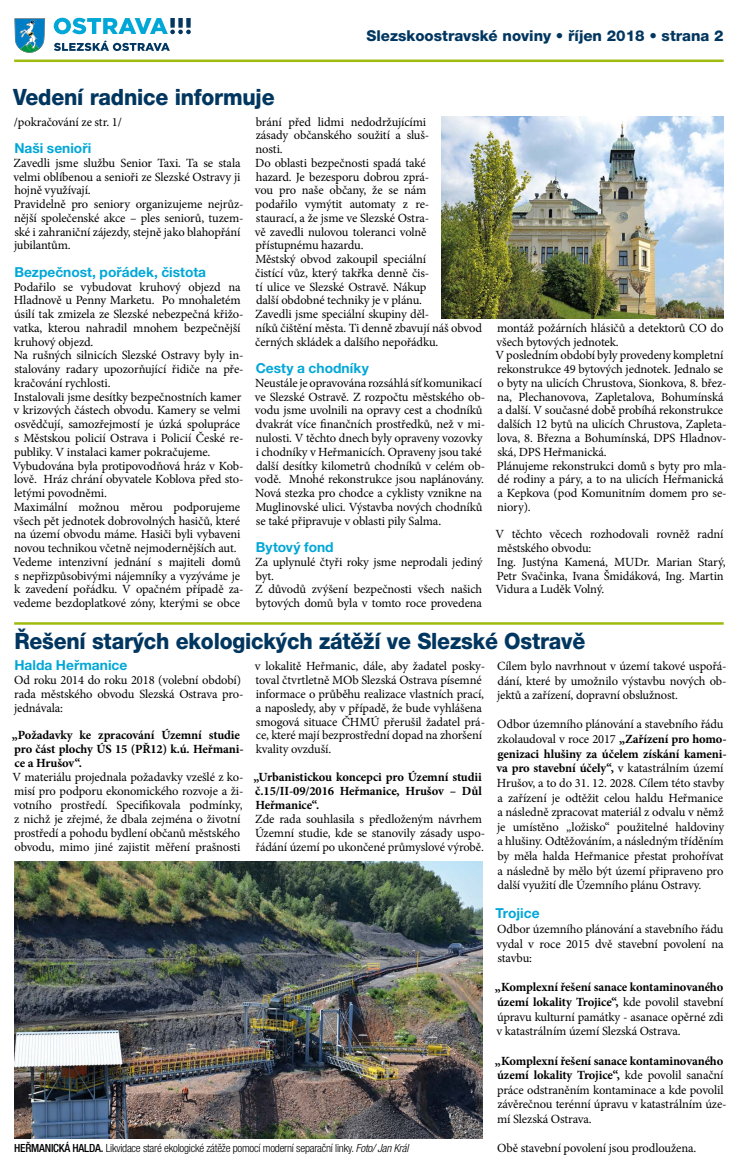
<style>
.page{position:relative;width:745px;height:1170px;background:#fff}
.page>*{position:absolute;margin:0;border:0;box-sizing:border-box;transform-origin:0 0}
.t1{font:800 22.5px "Helvetica Neue LT Pro";letter-spacing:-.01em;color:#00365f;scale:.94 1}
.t2{font:800 15px "Helvetica Neue LT Pro";color:#00365f}
.t3{font:700 13.75px "Helvetica Neue LT Pro";color:#00a7d7}
.t4{font:12.5px/13.8px "Minion Pro";letter-spacing:-.01em;color:#000}
.t5{font:700 12.5px/13.9px "Minion Pro";letter-spacing:-.01em;color:#000}
.t6{font:300 condensed 11.25px "Helvetica Neue LT Pro";letter-spacing:-.02em;color:#000}
.s1{font-weight:700}
.s2{font-weight:500}
.s3{font-style:italic}
</style>
<div class="page">
<svg style="left:14px;top:18px;width:31px;height:35px"></svg>
<svg style="left:54px;top:18px;width:137px;height:16px"></svg>
<svg style="left:54px;top:40px;width:116px;height:11px"></svg>
<hr style="left:14px;top:60px;width:709px;height:2px;background:#a0bb0f">
<img style="left:441px;top:117px;width:282px;height:201px">
<img style="left:14px;top:861px;width:468px;height:276px">
<hr style="left:14px;top:622px;width:709px;height:2px;background:#a0bb0f">
<p class="t2" style="left:366px;top:27px;width:358px">Slezskoostravské noviny • říjen 2018 • strana 2</p>
<h1 class="t1" style="left:13px;top:83px;width:279px">Vedení radnice informuje</h1>
<p class="t4" style="left:14px;top:115px;width:109px">/pokračování ze str. 1/</p>
<p class="t3" style="left:14px;top:140px;width:78px">Naši senioři</p>
<p class="t4" style="left:13px;top:156px;width:231px">Zavedli jsme službu Senior Taxi. Ta se stala velmi oblíbenou a senioři ze Slezské Ostravy ji hojně využívají.<br>Pravidelně pro seniory organizujeme nejrůz&shy;nější společenské akce – ples seniorů, tuzem&shy;ské i zahraniční zájezdy, stejně jako blahopřání jubilantům.</p>
<p class="t3" style="left:14px;top:263px;width:193px">Bezpečnost, pořádek, čistota</p>
<p class="t4" style="left:12px;top:280px;width:233px">Podařilo se vybudovat kruhový objezd na Hladnově u Penny Marketu. Po mnohaletém úsilí tak zmizela ze Slezské nebezpečná křižo&shy;vatka, kterou nahradil mnohem bezpečnější kruhový objezd.<br>Na rušných silnicích Slezské Ostravy byly in&shy;stalovány radary upozorňující řidiče na pře&shy;kračování rychlosti.<br>Instalovali jsme desítky bezpečnostních kamer v krizových částech obvodu. Kamery se velmi osvědčují, samozřejmostí je úzká spolupráce s Městskou policií Ostrava i Policií České re&shy;publiky. V instalaci kamer pokračujeme.<br>Vybudována byla protipovodňová hráz v Kob&shy;lově. Hráz chrání obyvatele Koblova před sto&shy;letými povodněmi.<br>Maximální možnou měrou podporujeme všech pět jednotek dobrovolných hasičů, které na území obvodu máme. Hasiči byli vybaveni novou technikou včetně nejmodernějších aut.<br>Vedeme intenzivní jednání s majiteli domů s nepřizpůsobivými nájemníky a vyzýváme je k zavedení pořádku. V opačném případě za&shy;vedeme bezdoplatkové zóny, kterými se obce</p>
<p class="t4" style="left:255px;top:115px;width:228px">brání před lidmi nedodržujícími<br>zásady občanského soužití a sluš-<br>nosti.<br>Do oblasti bezpečnosti spadá také<br>hazard. Je bezesporu dobrou zprá-<br>vou pro naše občany, že se nám<br>podařilo vymýtit automaty z re-<br>staurací, a že jsme ve Slezské Ostra-<br>vě zavedli nulovou toleranci volně přístupnému hazardu.<br>Městský obvod zakoupil speciální<br>čistící vůz, který takřka denně čis-<br>tí ulice ve Slezské Ostravě. Nákup<br>další obdobné techniky je v plánu.<br>Zavedli jsme speciální skupiny děl-<br>níků čištění města. Ti denně zbavují náš obvod černých skládek a dalšího nepořádku.</p>
<p class="t3" style="left:255px;top:360px;width:114px">Cesty a chodníky</p>
<p class="t4" style="left:255px;top:376px;width:231px">Neustále je opravována rozsáhlá síť komunikací ve Slezské Ostravě. Z rozpočtu městského ob&shy;vodu jsme uvolnili na opravy cest a chodníků dvakrát více finančních prostředků, než v mi&shy;nulosti. V těchto dnech byly opraveny vozovky i chodníky v Heřmanicích. Opraveny jsou také další desítky kilometrů chodníků v celém ob&shy;vodě. Mnohé rekonstrukce jsou naplánovány.<br>Nová stezka pro chodce a cyklisty vznikne na Muglinovské ulici. Výstavba nových chodníků se také připravuje v oblasti pily Salma.</p>
<p class="t3" style="left:256px;top:538px;width:79px">Bytový fond</p>
<p class="t4" style="left:255px;top:555px;width:229px">Za uplynulé čtyři roky jsme neprodali jediný byt.<br>Z důvodů zvýšení bezpečnosti všech našich bytových domů byla v tomto roce provedena</p>
<p class="t4" style="left:495px;top:321px;width:233px">montáž požárních hlásičů a detektorů CO do všech bytových jednotek.<br>V posledním období byly provedeny kompletní rekonstrukce 49 bytových jednotek. Jednalo se o byty na ulicích Chrustova, Sionkova, 8. břez&shy;na, Plechanovova, Zapletalova, Bohumínská a další. V současné době probíhá rekonstrukce dalších 12 bytů na ulicích Chrustova, Zapleta&shy;lova, 8. Března a Bohumínská, DPS Hladnov&shy;ská, DPS Heřmanická.<br>Plánujeme rekonstrukci domů s byty pro mla&shy;dé rodiny a páry, a to na ulicích Heřmanická a Kepkova (pod Komunitním domem pro se&shy;niory).</p>
<p class="t4" style="left:495px;top:527px;width:231px">V těchto věcech rozhodovali rovněž radní městského obvodu:<br>Ing. Justýna Kamená, MUDr. Marian Starý, Petr Svačinka, Ivana Šmidáková, Ing. Martin Vidura a Luděk Volný.</p>
<h1 class="t1" style="left:14px;top:627px;width:608px">Řešení starých ekologických zátěží ve Slezské Ostravě</h1>
<p class="t3" style="left:14px;top:656px;width:114px">Halda Heřmanice</p>
<p class="t4" style="left:14px;top:673px;width:231px">Od roku 2014 do roku 2018 (volební období) rada městského obvodu Slezská Ostrava pro&shy;jednávala:</p>
<p class="t5" style="left:12px;top:728px;width:233px">„Požadavky ke zpracování Územní studie pro část plochy ÚS 15 (PŘ12) k.ú. Heřmani&shy;ce a Hrušov“.</p>
<p class="t4" style="left:12px;top:770px;width:233px">V materiálu projednala požadavky vzešlé z ko&shy;misí pro podporu ekonomického rozvoje a ži&shy;votního prostředí. Specifikovala podmínky, z nichž je zřejmé, že dbala zejména o životní prostředí a pohodu bydlení občanů městského obvodu, mimo jiné zajistit měření prašnosti</p>
<p class="t4" style="left:255px;top:659px;width:231px">v lokalitě Heřmanic, dále, aby žadatel posky&shy;toval čtvrtletně MOb Slezská Ostrava písemné informace o průběhu realizace vlastních prací, a naposledy, aby v případě, že bude vyhlášena smogová situace ČHMÚ přerušil žadatel prá&shy;ce, které mají bezprostřední dopad na zhoršení kvality ovzduší.</p>
<p class="t5" style="left:253px;top:770px;width:230px;text-align:justify">„Urbanistickou koncepci pro Územní studii č.15/II-09/2016 Heřmanice, Hrušov – Důl Heřmanice“.</p>
<p class="t4" style="left:255px;top:812px;width:231px">Zde rada souhlasila s předloženým návrhem<br>Územní studie, kde se stanovily zásady uspo&shy;řádání území po ukončené průmyslové výrobě.</p>
<p class="t4" style="left:496px;top:658px;width:231px;line-height:14.6px;text-align:justify">Cílem bylo navrhnout v území takové uspořá&shy;dání, které by umožnilo výstavbu nových ob&shy;jektů a zařízení, dopravní obslužnost.</p>
<p class="t4" style="left:496px;top:717px;width:231px;line-height:14.6px">Odbor územního plánování a stavebního řádu zkolaudoval v roce 2017 <span class="s1">„Zařízení pro homo&shy;genizaci hlušiny za účelem získání kameni&shy;va pro stavební účely“,</span> v katastrálním území Hrušov, a to do 31. 12. 2028. Cílem této stavby a zařízení je odtěžit celou haldu Heřmanice a následně zpracovat materiál z odvalu v němž je umístěno „ložisko“ použitelné haldoviny a hlušiny. Odtěžováním, a následným tříděním by měla halda Heřmanice přestat prohořívat a následně by mělo být území připraveno pro další využití dle Územního plánu Ostravy.</p>
<p class="t3" style="left:495px;top:904px;width:46px">Trojice</p>
<p class="t4" style="left:496px;top:921px;width:228px;line-height:14.6px;text-align:justify">Odbor územního plánování a stavebního řádu vydal v roce 2015 dvě stavební povolení na stavbu:</p>
<p class="t4" style="left:494px;top:980px;width:230px;line-height:14.6px;text-align:justify"><span class="s1">„Komplexní řešení sanace kontaminovaného území lokality Trojice“,</span> kde povolil stavební úpravu kulturní památky - asanace opěrné zdi v katastrálním území Slezská Ostrava.</p>
<p class="t4" style="left:494px;top:1053px;width:233px;line-height:14.6px"><span class="s1">„Komplexní řešení sanace kontaminovaného území lokality Trojice“,</span> kde povolil sanační práce odstraněním kontaminace a kde povolil závěrečnou terénní úpravu v katastrálním úze&shy;mí Slezská Ostrava.</p>
<p class="t6" style="left:14px;top:1141px;width:395px"><span class="s2">HEŘMANICKÁ HALDA.</span> Likvidace staré ekologické zátěže pomocí moderní separační linky. <span class="s3">Foto/ Jan Král</span></p>
<p class="t4" style="left:497px;top:1141px;width:200px">Obě stavební povolení jsou prodloužena.</p>
</div>
